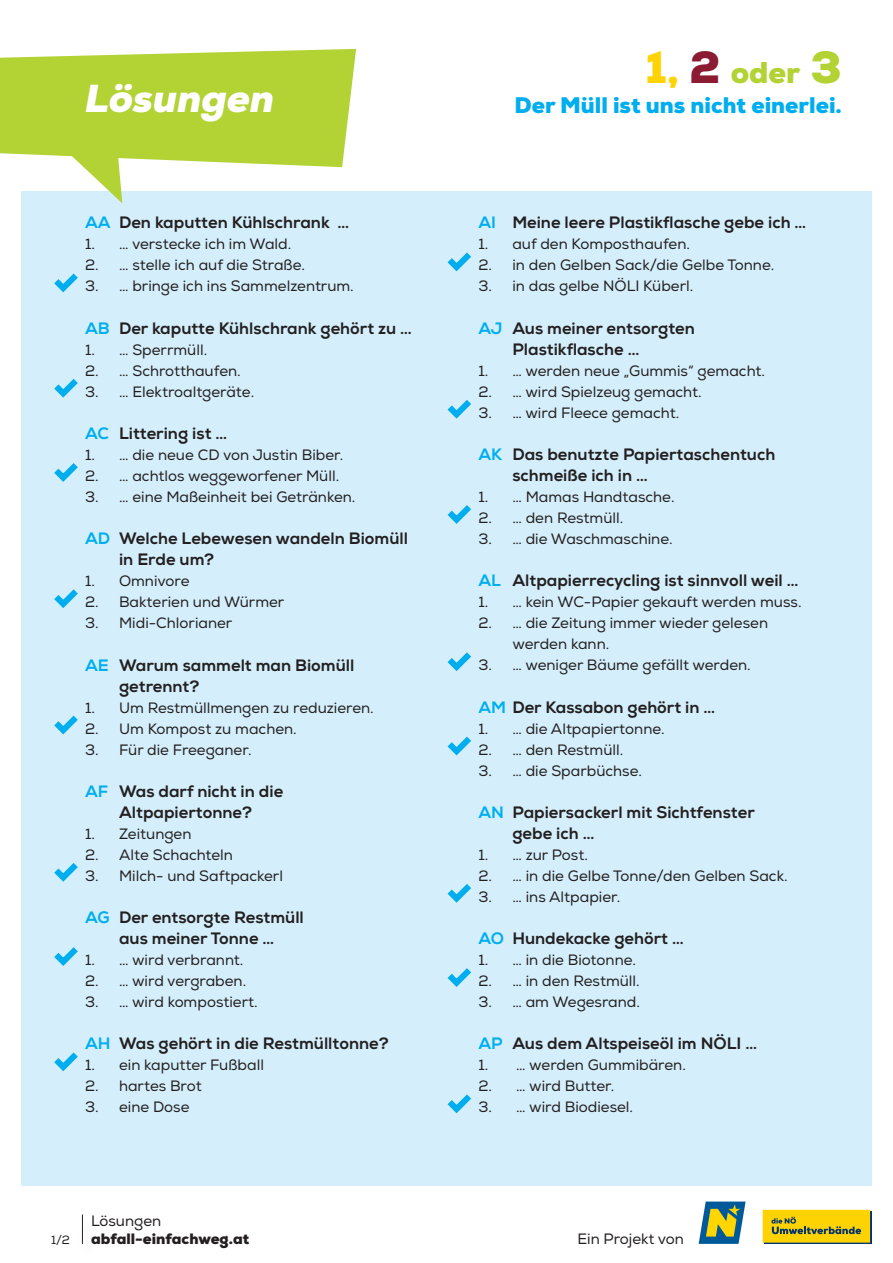
<style>
.page{position:relative;width:893px;height:1263px;background:#fff}
.page>*{position:absolute;margin:0;border:0;box-sizing:border-box;transform-origin:0 0}
.t1{font:italic 900 39px "Nexa";color:#fff}
.t2{font:900 30px "Nexa";color:#b3d234}
.t3{font:900 22.5px "Nexa";color:#00aeef}
.t4{font:800 16.5px/21px "Nexa";color:#231f20}
.t5{font:15px/21px "Nexa";color:#231f20}
.t6{font:900 15px "Nexa";color:#231f20}
.t7{font:12px "Nexa";color:#231f20}
.s1{color:#00aeef}
.s2{font-size:45px;color:#fed304}
.s3{font-size:45px;color:#8b1a33}
.s4{font-size:45px}
</style>
<div class="page">
<div style="left:21px;top:191px;width:851px;height:995px;background:#d4effb"></div>
<hr style="left:82px;top:1214px;width:1px;height:30px;background:#231f20">
<svg style="left:699px;top:1201px;width:47px;height:43px;background:#76997b"></svg>
<div style="left:764px;top:1211px;width:107px;height:33px;background:#a49a2a"></div>
<div style="left:763px;top:1210px;width:107px;height:32px;background:#fed304"></div>
<svg style="left:771px;top:1217px;width:90px;height:17px"></svg>
<svg style="left:54px;top:273px;width:24px;height:20px"></svg>
<svg style="left:54px;top:379px;width:24px;height:19px"></svg>
<svg style="left:54px;top:463px;width:24px;height:19px"></svg>
<svg style="left:54px;top:589px;width:24px;height:19px"></svg>
<svg style="left:54px;top:715px;width:24px;height:20px"></svg>
<svg style="left:54px;top:863px;width:24px;height:19px"></svg>
<svg style="left:54px;top:947px;width:24px;height:19px"></svg>
<svg style="left:54px;top:1052px;width:24px;height:20px"></svg>
<svg style="left:447px;top:252px;width:24px;height:20px"></svg>
<svg style="left:447px;top:400px;width:24px;height:19px"></svg>
<svg style="left:447px;top:505px;width:24px;height:19px"></svg>
<svg style="left:447px;top:652px;width:24px;height:19px"></svg>
<svg style="left:447px;top:736px;width:24px;height:20px"></svg>
<svg style="left:447px;top:884px;width:24px;height:19px"></svg>
<svg style="left:447px;top:968px;width:24px;height:19px"></svg>
<svg style="left:447px;top:1094px;width:24px;height:20px"></svg>
<svg style="left:0;top:49px;width:356px;height:154px"></svg>
<h1 class="t1" style="left:85px;top:73px;width:191px">Lösungen</h1>
<p class="t4" style="left:85px;top:212px;width:266px"><span class="s1">AA</span> Den kaputten Kühlschrank …</p>
<p class="t5" style="left:85px;top:234px;width:208px">1. … verstecke ich im Wald.</p>
<p class="t5" style="left:85px;top:255px;width:222px">2. … stelle ich auf die Straße.</p>
<p class="t5" style="left:85px;top:276px;width:270px">3. … bringe ich ins Sammelzentrum.</p>
<p class="t4" style="left:85px;top:318px;width:328px"><span class="s1">AB</span> Der kaputte Kühlschrank gehört zu …</p>
<p class="t5" style="left:85px;top:339px;width:124px">1. … Sperrmüll.</p>
<p class="t5" style="left:85px;top:360px;width:157px">2. … Schrotthaufen.</p>
<p class="t5" style="left:85px;top:381px;width:171px">3. … Elektroaltgeräte.</p>
<p class="t4" style="left:85px;top:423px;width:144px"><span class="s1">AC</span> Littering ist …</p>
<p class="t5" style="left:85px;top:445px;width:260px">1. … die neue CD von Justin Biber.</p>
<p class="t5" style="left:85px;top:466px;width:256px">2. … achtlos weggeworfener Müll.</p>
<p class="t5" style="left:85px;top:487px;width:272px">3. … eine Maßeinheit bei Getränken.</p>
<p class="t4" style="left:119px;top:528px;width:290px;text-indent:-34px"><span class="s1">AD</span> Welche Lebewesen wandeln Biomüll in Erde um?</p>
<p class="t5" style="left:85px;top:571px;width:106px">1. Omnivore</p>
<p class="t5" style="left:85px;top:592px;width:201px">2. Bakterien und Würmer</p>
<p class="t5" style="left:85px;top:613px;width:149px">3. Midi-Chlorianer</p>
<p class="t4" style="left:119px;top:654px;width:237px;text-indent:-34px"><span class="s1">AE</span> Warum sammelt man Biomüll getrennt?</p>
<p class="t5" style="left:85px;top:697px;width:290px">1. Um Restmüllmengen zu reduzieren.</p>
<p class="t5" style="left:85px;top:718px;width:213px">2. Um Kompost zu machen.</p>
<p class="t5" style="left:85px;top:739px;width:168px">3. Für die Freeganer.</p>
<p class="t4" style="left:85px;top:781px;width:200px;text-align:center"><span class="s1">AF</span> Was darf nicht in die<br>Altpapiertonne?</p>
<p class="t5" style="left:85px;top:823px;width:108px">1. Zeitungen</p>
<p class="t5" style="left:85px;top:844px;width:150px">2. Alte Schachteln</p>
<p class="t5" style="left:85px;top:865px;width:199px">3. Milch- und Saftpackerl</p>
<p class="t4" style="left:85px;top:907px;width:220px;text-align:center"><span class="s1">AG</span> Der entsorgte Restmüll aus meiner Tonne …</p>
<p class="t5" style="left:85px;top:950px;width:160px">1. … wird verbrannt.</p>
<p class="t5" style="left:85px;top:971px;width:163px">2. … wird vergraben.</p>
<p class="t5" style="left:85px;top:992px;width:174px">3. … wird kompostiert.</p>
<p class="t4" style="left:85px;top:1033px;width:305px"><span class="s1">AH</span> Was gehört in die Restmülltonne?</p>
<p class="t5" style="left:85px;top:1055px;width:180px">1. ein kaputter Fußball</p>
<p class="t5" style="left:85px;top:1076px;width:118px">2. hartes Brot</p>
<p class="t5" style="left:85px;top:1097px;width:106px">3. eine Dose</p>
<h2 class="t2" style="left:645px;top:53px;width:198px"><span class="s2">1,</span> <span class="s3">2</span> oder <span class="s4">3</span></h2>
<h3 class="t3" style="left:515px;top:90px;width:329px">Der Müll ist uns nicht einerlei.</h3>
<p class="t4" style="left:478px;top:212px;width:329px"><span class="s1">AI</span> Meine leere Plastikflasche gebe ich …</p>
<p class="t5" style="left:478px;top:234px;width:213px">1. auf den Komposthaufen.</p>
<p class="t5" style="left:478px;top:255px;width:297px">2. in den Gelben Sack/die Gelbe Tonne.</p>
<p class="t5" style="left:478px;top:276px;width:217px">3. in das gelbe NÖLI Küberl.</p>
<p class="t4" style="left:512px;top:318px;width:184px;text-indent:-34px"><span class="s1">AJ</span> Aus meiner entsorgten<br>Plastikflasche …</p>
<p class="t5" style="left:478px;top:360px;width:288px">1. … werden neue „Gummis“ gemacht.</p>
<p class="t5" style="left:478px;top:381px;width:225px">2. … wird Spielzeug gemacht.</p>
<p class="t5" style="left:478px;top:402px;width:202px">3. … wird Fleece gemacht.</p>
<p class="t4" style="left:512px;top:444px;width:264px;text-indent:-34px"><span class="s1">AK</span> Das benutzte Papiertaschentuch schmeiße ich in …</p>
<p class="t5" style="left:478px;top:487px;width:198px">1. … Mamas Handtasche.</p>
<p class="t5" style="left:478px;top:508px;width:147px">2. … den Restmüll.</p>
<p class="t5" style="left:478px;top:529px;width:196px">3. … die Waschmaschine.</p>
<p class="t4" style="left:478px;top:570px;width:322px"><span class="s1">AL</span> Altpapierrecycling ist sinnvoll weil …</p>
<p class="t5" style="left:478px;top:592px;width:325px">1. … kein WC-Papier gekauft werden muss.</p>
<p class="t5" style="left:512px;top:613px;width:257px;text-indent:-34px">2. … die Zeitung immer wieder gelesen werden kann.</p>
<p class="t5" style="left:478px;top:655px;width:274px">3. … weniger Bäume gefällt werden.</p>
<p class="t4" style="left:478px;top:696px;width:238px"><span class="s1">AM</span> Der Kassabon gehört in …</p>
<p class="t5" style="left:478px;top:718px;width:188px">1. … die Altpapiertonne.</p>
<p class="t5" style="left:478px;top:739px;width:147px">2. … den Restmüll.</p>
<p class="t5" style="left:478px;top:760px;width:165px">3. … die Sparbüchse.</p>
<p class="t4" style="left:512px;top:802px;width:244px;text-indent:-34px"><span class="s1">AN</span> Papiersackerl mit Sichtfenster gebe ich …</p>
<p class="t5" style="left:478px;top:844px;width:111px">1. … zur Post.</p>
<p class="t5" style="left:478px;top:865px;width:311px">2. … in die Gelbe Tonne/den Gelben Sack.</p>
<p class="t5" style="left:478px;top:886px;width:144px">3. … ins Altpapier.</p>
<p class="t4" style="left:478px;top:928px;width:207px"><span class="s1">AO</span> Hundekacke gehört …</p>
<p class="t5" style="left:478px;top:950px;width:159px">1. … in die Biotonne.</p>
<p class="t5" style="left:478px;top:971px;width:163px">2. … in den Restmüll.</p>
<p class="t5" style="left:478px;top:992px;width:163px">3. … am Wegesrand.</p>
<p class="t4" style="left:478px;top:1033px;width:280px"><span class="s1">AP</span> Aus dem Altspeiseöl im NÖLI …</p>
<p class="t5" style="left:478px;top:1055px;width:209px">1. … werden Gummibären.</p>
<p class="t5" style="left:478px;top:1076px;width:138px">2. … wird Butter.</p>
<p class="t5" style="left:478px;top:1097px;width:156px">3. … wird Biodiesel.</p>
<p class="t5" style="left:91px;top:1210px;width:72px">Lösungen</p>
<p class="t6" style="left:91px;top:1229px;width:160px">abfall-einfachweg.at</p>
<p class="t7" style="left:51px;top:1232px;width:21px">1/2</p>
<p class="t5" style="left:577px;top:1228px;width:108px">Ein Projekt von</p>
</div>
